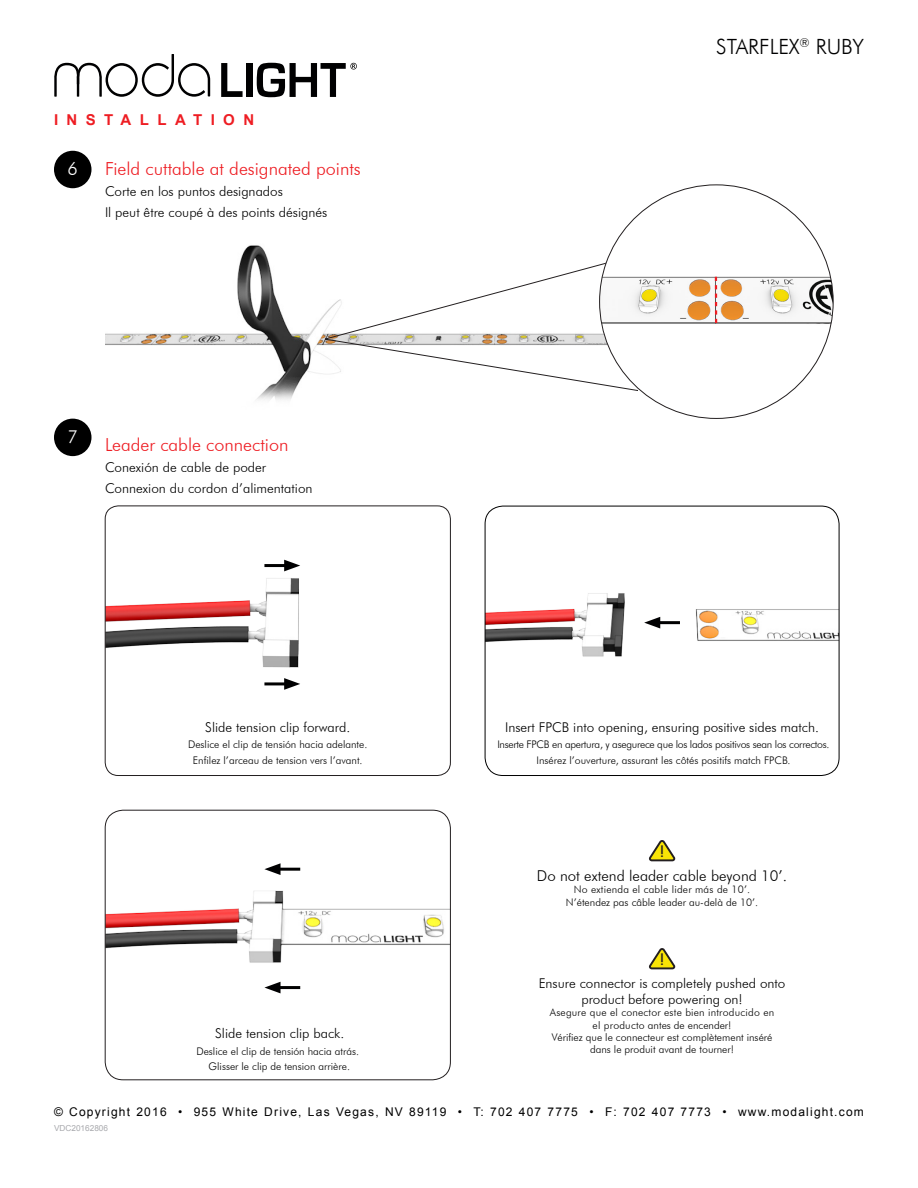
<style>
.page{position:relative;width:918px;height:1188px;background:#fff}
.page>*{position:absolute;margin:0;border:0;box-sizing:border-box;transform-origin:0 0}
.t1{font:300 21px "Futura BT";color:#000001}
.t2{font:300 18px "Futura BT";color:#ee1d23}
.t3{font:300 18px "Futura BT";color:#fff}
.t4{font:condensed 15.45px "Futura Std";color:#231f20}
.t5{font:300 15px "Futura BT";color:#000}
.t6{font:700 15px "Arial";letter-spacing:.56em;color:#ee1d23}
.t7{font:300 13.5px "Futura BT";color:#000}
.t8{font:12px "Arial";letter-spacing:.1em;color:#000001}
.t9{font:300 10.5px "Futura BT";color:#000}
.t10{font:300 10.5px "Futura BT";letter-spacing:.02em;color:#000}
.t11{font:300 10.5px "Futura BT";letter-spacing:-.025em;color:#000}
.t12{font:8.25px "Arial";color:#a8a9ad}
</style>
<div class="page">
<svg style="left:54px;top:54px;width:156px;height:43px"></svg>
<svg style="left:221px;top:63px;width:22px;height:34px"></svg>
<div style="left:246px;top:63px;width:6px;height:34px;background:#000001"></div>
<svg style="left:257px;top:63px;width:100px;height:34px"></svg>
<img style="left:105px;top:245px;width:220px;height:103px">
<div style="left:54px;top:151px;width:38px;height:37px;background:#000;border-radius:50%"></div>
<div style="left:54px;top:419px;width:38px;height:37px;background:#000;border-radius:50%"></div>
<img style="left:105px;top:506px;width:345px;height:270px">
<div style="left:105px;top:506px;width:346px;height:270px;border:1px solid #231f20;border-radius:13px"></div>
<img style="left:485px;top:506px;width:354px;height:270px">
<div style="left:485px;top:506px;width:354px;height:270px;border:1px solid #000001;border-radius:18px"></div>
<img style="left:105px;top:810px;width:345px;height:270px">
<div style="left:105px;top:810px;width:346px;height:270px;border:1px solid #231f20;border-radius:18px"></div>
<svg style="left:325px;top:264px;width:274px;height:121px"></svg>
<svg style="left:599px;top:184px;width:235px;height:235px"></svg>
<img style="left:256px;top:348px;width:101px;height:52px">
<svg style="left:715px;top:277px;width:2px;height:46px"></svg>
<hr style="left:264px;top:564px;width:26px;height:3px;background:#000001">
<svg style="left:284px;top:560px;width:16px;height:11px"></svg>
<hr style="left:275px;top:986px;width:25px;height:3px;background:#000001">
<svg style="left:264px;top:982px;width:17px;height:11px"></svg>
<hr style="left:655px;top:621px;width:25px;height:3px;background:#000001">
<svg style="left:644px;top:617px;width:16px;height:12px"></svg>
<hr style="left:264px;top:682px;width:26px;height:3px;background:#000001">
<svg style="left:284px;top:678px;width:16px;height:12px"></svg>
<hr style="left:275px;top:868px;width:25px;height:3px;background:#000001">
<svg style="left:264px;top:863px;width:17px;height:12px"></svg>
<svg style="left:649px;top:840px;width:27px;height:22px"></svg>
<svg style="left:649px;top:948px;width:27px;height:22px"></svg>
<h3 class="t6" style="left:54px;top:110px;width:202px">INSTALLATION</h3>
<p class="t3" style="left:68px;top:158px;width:12px">6</p>
<p class="t2" style="left:105px;top:158px;width:257px">Field cuttable at designated points</p>
<p class="t7" style="left:105px;top:183px;width:179px">Corte en los puntos designados</p>
<p class="t7" style="left:105px;top:204px;width:224px">Il peut être coupé à des points désignés</p>
<p class="t3" style="left:68px;top:425px;width:12px">7</p>
<p class="t2" style="left:105px;top:434px;width:185px">Leader cable connection</p>
<p class="t7" style="left:105px;top:459px;width:163px">Conexión de cable de poder</p>
<p class="t7" style="left:105px;top:480px;width:209px">Connexion du cordon d’alimentation</p>
<p class="t7" style="left:205px;top:719px;width:146px">Slide tension clip forward.</p>
<p class="t9" style="left:188px;top:738px;width:181px">Deslice el clip de tensión hacia adelante.</p>
<p class="t9" style="left:193px;top:754px;width:171px">Enfilez l’arceau de tension vers l’avant.</p>
<p class="t7" style="left:215px;top:1025px;width:131px">Slide tension clip back.</p>
<p class="t9" style="left:196px;top:1045px;width:164px">Deslice el clip de tensión hacia atrás.</p>
<p class="t9" style="left:209px;top:1060px;width:143px">Glisser le clip de tension arrière.</p>
<p class="t1" style="left:716px;top:33px;width:149px">STARFLEX<sup>®</sup> RUBY</p>
<p class="t7" style="left:505px;top:719px;width:315px">Insert FPCB into opening, ensuring positive sides match.</p>
<p class="t11" style="left:497px;top:738px;width:334px">Inserte FPCB en apertura, y asegurece que los lados positivos sean los correctos.</p>
<p class="t9" style="left:537px;top:754px;width:256px">Insérez l’ouverture, assurant les côtés positifs match FPCB.</p>
<p class="t4" style="left:660px;top:842px;width:5px">!</p>
<p class="t5" style="left:537px;top:866px;width:252px">Do not extend leader cable beyond 10’.</p>
<p class="t10" style="left:574px;top:883px;width:178px">No extienda el cable lider más de 10’.</p>
<p class="t9" style="left:566px;top:896px;width:194px">N’étendez pas câble leader au-delà de 10’.</p>
<p class="t4" style="left:660px;top:950px;width:5px">!</p>
<p class="t7" style="left:539px;top:975px;width:248px">Ensure connector is completely pushed onto</p>
<p class="t7" style="left:581px;top:991px;width:163px">product before powering on!</p>
<p class="t10" style="left:550px;top:1006px;width:226px">Asegure que el conector este bien introducido en</p>
<p class="t9" style="left:593px;top:1019px;width:140px">el producto antes de encender!</p>
<p class="t9" style="left:552px;top:1031px;width:222px">Vérifiez que le connecteur est complètement inséré</p>
<p class="t9" style="left:590px;top:1043px;width:146px">dans le produit avant de tourner!</p>
<p class="t8" style="left:54px;top:1104px;width:811px">© Copyright 2016 • 955 White Drive, Las Vegas, NV 89119 • T: 702 407 7775 • F: 702 407 7773 • www.modalight.com</p>
<p class="t12" style="left:54px;top:1123px;width:56px">VDC20162806</p>
</div>
